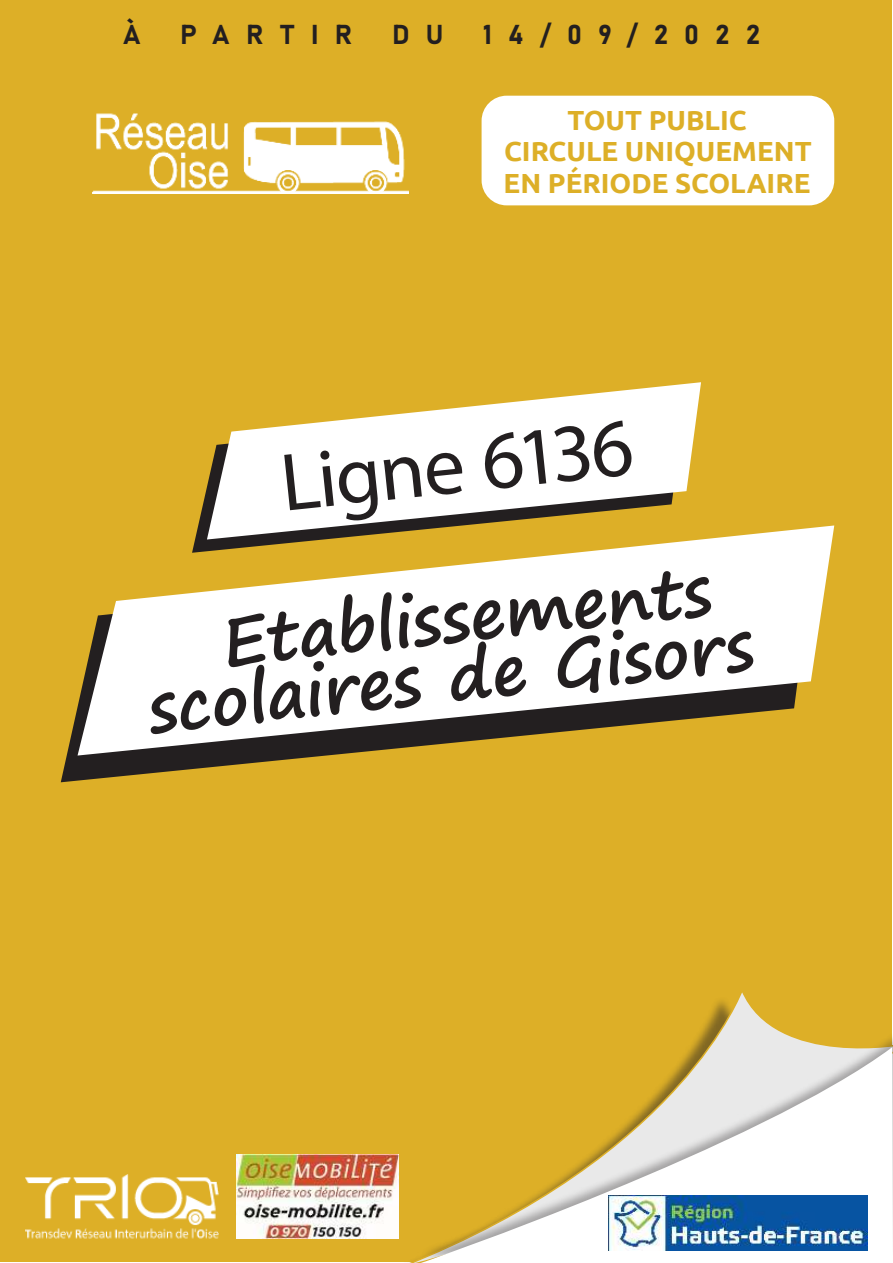
<style>
.page{position:relative;width:893px;height:1263px;background:#fff}
.page>*{position:absolute;margin:0;border:0;box-sizing:border-box;transform-origin:0 0}
.t1{font:82.5px "Myriad Pro";color:#231f20}
.t2{font:700 67.5px/58.8px "Segoe Print";color:#231f20}
.t3{font:700 27.6px/31.7px "Ubuntu";color:#ddaf27;text-align:center}
.t4{font:27px "Bahnschrift";letter-spacing:.605em;color:#231f20}
</style>
<div class="page">
<div style="left:1px;top:1px;width:891px;height:1261px;background:#ddaf27"></div>
<img style="left:26px;top:1174px;width:193px;height:65px">
<img style="left:236px;top:1154px;width:135px;height:85px">
<div style="left:371px;top:995px;width:522px;height:268px;background:#231f20;opacity:.5"></div>
<svg style="left:398px;top:992px;width:495px;height:271px"></svg>
<div style="left:419px;top:1031px;width:474px;height:231px;background:#231f20;opacity:.35"></div>
<svg style="left:421px;top:1046px;width:472px;height:217px"></svg>
<svg style="left:61px;top:705px;width:270px;height:77px"></svg>
<svg style="left:78px;top:525px;width:756px;height:230px;fill:#fff"></svg>
<svg style="left:192px;top:487px;width:494px;height:66px"></svg>
<svg style="left:207px;top:382px;width:494px;height:157px;fill:#fff"></svg>
<img style="left:92px;top:113px;width:316px;height:81px">
<div style="left:482px;top:96px;width:352px;height:109px;background:#fff;border-radius:25px"></div>
<img style="left:608px;top:1195px;width:259px;height:55px">
<p class="t4" style="left:123px;top:18px;width:19px">À</p>
<p class="t4" style="left:180px;top:18px;width:174px">PARTIR</p>
<p class="t4" style="left:392px;top:18px;width:53px">D U</p>
<p class="t4" style="left:483px;top:18px;width:278px">14/09/2022</p>
<p class="t3" style="left:504px;top:105px;width:309px">TOUT PUBLIC<br>CIRCULE UNIQUEMENT<br>EN PÉRIODE SCOLAIRE</p>
<h1 class="t1" style="left:278px;top:453px;width:356px;rotate:-6deg">Ligne 6136</h1>
<h2 class="t2" style="left:140px;top:627px;width:609px;text-indent:80px;rotate:-6deg">Etablissements scolaires de Gisors</h2>
</div>
